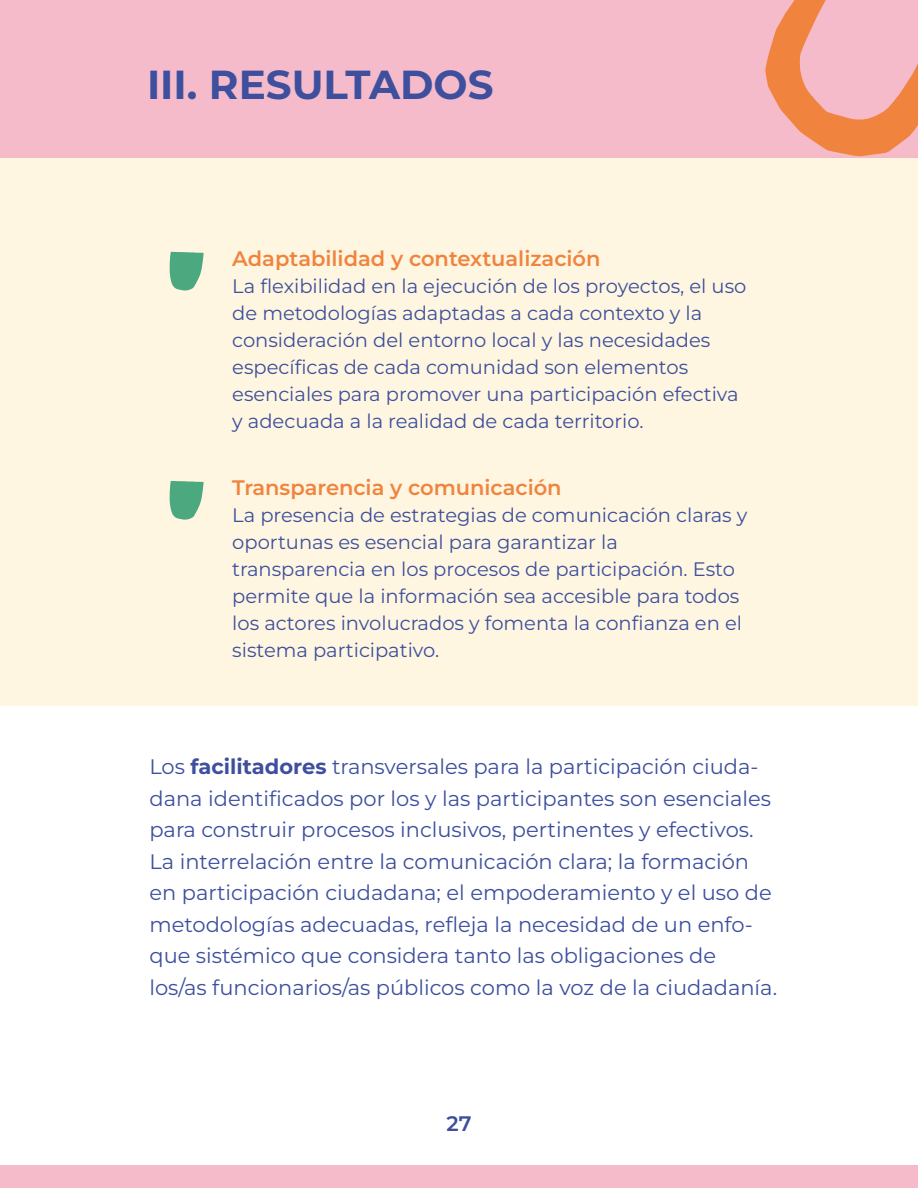
<style>
.page{position:relative;width:918px;height:1188px;background:#fff}
.page>*{position:absolute;margin:0;border:0;box-sizing:border-box;transform-origin:0 0}
.t1{font:700 40.5px "Montserrat";color:#3d4f9d}
.t2{font:100 21px/31.5px "Montserrat";color:#3d4f9d}
.t3{font:600 21px "Montserrat";color:#f0843f}
.t4{font:600 21px "Montserrat";color:#3d4f9c}
.t5{font:19.5px/27px "Montserrat";color:#3d4f9d}
.s1{font-weight:700}
</style>
<div class="page">
<div style="left:0;top:156px;width:918px;height:550px;background:#fef6e0"></div>
<div style="left:0;top:0;width:918px;height:158px;background:#f5bbcb"></div>
<svg style="left:765px;top:0;width:153px;height:157px"></svg>
<div style="left:0;top:1165px;width:918px;height:23px;background:#f5bbcb"></div>
<svg style="left:170px;top:252px;width:34px;height:39px"></svg>
<svg style="left:170px;top:481px;width:34px;height:39px"></svg>
<h1 class="t1" style="left:147px;top:57px;width:348px">III. RESULTADOS</h1>
<p class="t3" style="left:232px;top:245px;width:370px">Adaptabilidad y contextualización</p>
<p class="t5" style="left:232px;top:272px;width:516px">La flexibilidad en la ejecución de los proyectos, el uso de metodologías adaptadas a cada contexto y la consideración del entorno local y las necesidades específicas de cada comunidad son elementos esenciales para promover una participación efectiva y adecuada a la realidad de cada territorio.</p>
<p class="t3" style="left:232px;top:474px;width:331px">Transparencia y comunicación</p>
<p class="t5" style="left:232px;top:502px;width:517px">La presencia de estrategias de comunicación claras y oportunas es esencial para garantizar la transparencia en los procesos de participación. Esto permite que la información sea accesible para todos los actores involucrados y fomenta la confianza en el sistema participativo.</p>
<p class="t2" style="left:149px;top:750px;width:629px">Los <span class="s1">facilitadores</span> transversales para la participación ciuda&shy;dana identificados por los y las participantes son esenciales para construir procesos inclusivos, pertinentes y efectivos.<br>La interrelación entre la comunicación clara; la formación en participación ciudadana; el empoderamiento y el uso de metodologías adecuadas, refleja la necesidad de un enfo&shy;que sistémico que considera tanto las obligaciones de los/as funcionarios/as públicos como la voz de la ciudadanía.</p>
<p class="t4" style="left:447px;top:1110px;width:26px">27</p>
</div>
